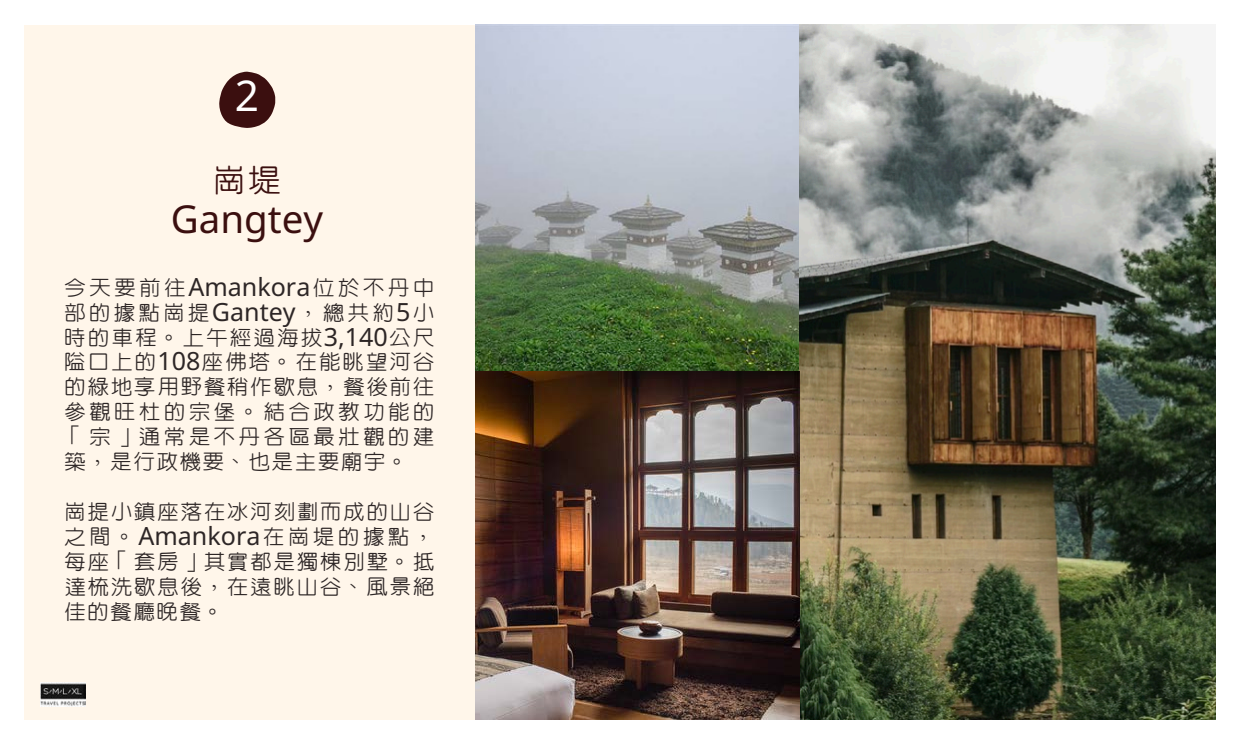
<style>
.page{position:relative;width:1241px;height:745px;background:#fff}
.page>*{position:absolute;margin:0;border:0;box-sizing:border-box;transform-origin:0 0}
.t1{font:42.35px "Noto Sans";color:#fff}
.t2{font:38.5px/40.6px "Noto Sans";color:#3b0f0f;text-align:center}
.t3{font:25.03px/24.8px "cw Te X Yen";letter-spacing:.005em;color:#2d2626;text-align:justify}
.s1{font-family:"cw Te X Yen"}
.s2{font-family:"Noto Sans"}
</style>
<div class="page">
<div style="left:24px;top:25px;width:1191px;height:694px;background:#fff6ea"></div>
<svg style="left:219px;top:72px;width:56px;height:56px"></svg>
<img style="left:1215px;top:688px;width:1px;height:31px">
<img style="left:475px;top:25px;width:324px;height:346px">
<img style="left:799px;top:25px;width:416px;height:694px">
<img style="left:475px;top:371px;width:324px;height:348px">
<img style="left:40px;top:682px;width:45px;height:24px">
<p class="t1" style="left:235px;top:66px;width:26px">2</p>
<p class="t2" style="left:171px;top:157px;width:154px"><span class="s1">崗堤<br></span>Gangtey</p>
<p class="t3" style="left:64px;top:275px;width:373px">今天要前往<span class="s2">Amankora</span>位於不丹中部的據點崗提<span class="s2">Gantey</span>，總共約<span class="s2">5</span>小時的車程。上午經過海拔<span class="s2">3,140</span>公尺隘口上的<span class="s2">108</span>座佛塔。在能眺望河谷的綠地享用野餐稍作歇息，餐後前往參觀旺杜的宗堡。結合政教功能的「宗」通常是不丹各區最壯觀的建築，是行政機要、也是主要廟宇。</p>
<p class="t3" style="left:64px;top:500px;width:373px">崗提小鎮座落在冰河刻劃而成的山谷之間。<span class="s2">Amankora</span>在崗堤的據點，每座「套房」其實都是獨棟別墅。抵達梳洗歇息後，在遠眺山谷、風景絕佳的餐廳晚餐。</p>
</div>
